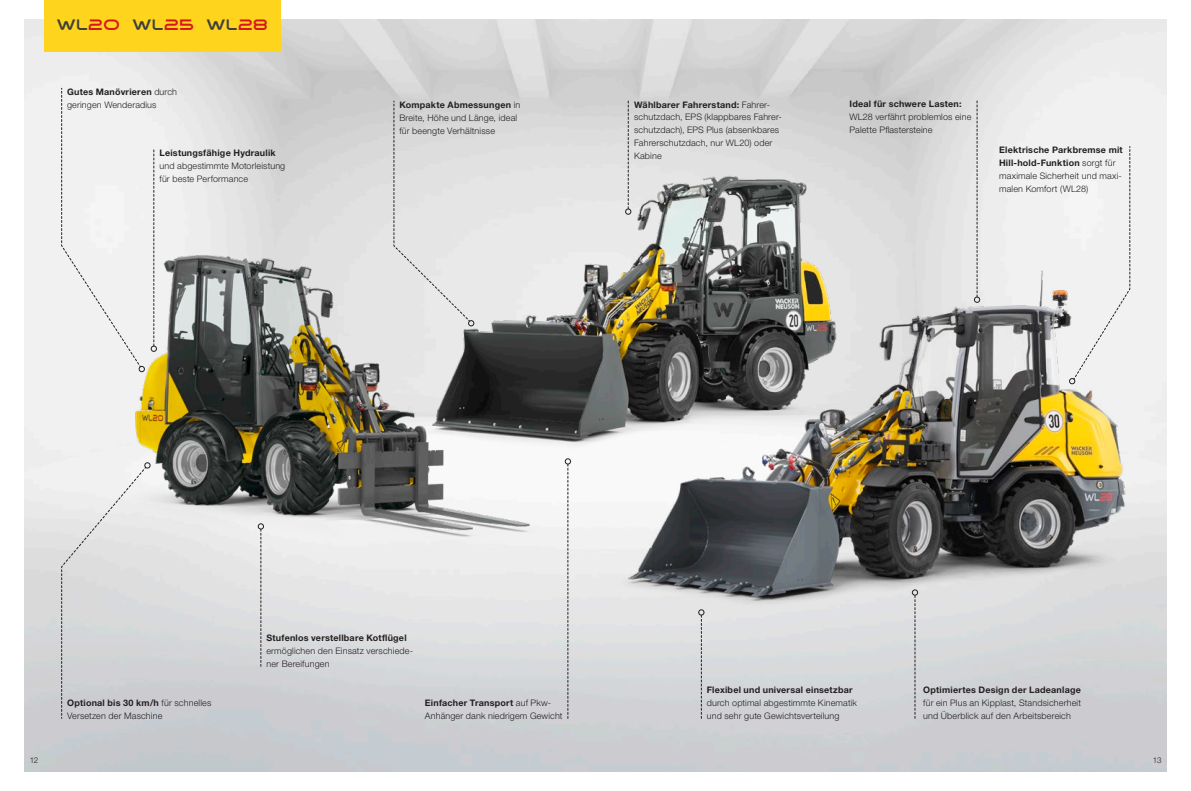
<style>
.page{position:relative;width:1191px;height:791px;background:#fff}
.page>*{position:absolute;margin:0;border:0;box-sizing:border-box;transform-origin:0 0}
.t1{font:16px "Wacker Neuson";letter-spacing:-.005em;color:#3e3e3f}
.t2{font:300 9px/13px "Helvetica Neue LTW1 G";letter-spacing:.015em;color:#231f20}
.t3{font:700 9px "Helvetica Neue LTW1 G";letter-spacing:.025em;color:#231f20}
.t4{font:300 8px "Helvetica Neue LTW1 G";color:#231f20}
.s1{color:#d7171f}
.s2{font-weight:700}
</style>
<div class="page">
<img style="left:24px;top:20px;width:1142px;height:751px">
<div style="left:44px;top:0;width:237px;height:51px;background:#fed41d"></div>
<img style="left:109px;top:227px;width:432px;height:344px">
<img style="left:595px;top:242px;width:572px;height:370px">
<img style="left:360px;top:88px;width:494px;height:371px">
<div style="left:61px;top:88px;width:84px;height:284px;background:#f1f1f1"></div>
<svg style="left:61px;top:463px;width:89px;height:256px;background:#dadbdc"></svg>
<div style="left:1069px;top:146px;width:61px;height:238px;background:#f1f1f1"></div>
<svg style="left:393px;top:101px;width:81px;height:225px;background:#dedede"></svg>
<svg style="left:974px;top:101px;width:6px;height:202px"></svg>
<svg style="left:151px;top:150px;width:6px;height:202px"></svg>
<svg style="left:625px;top:101px;width:6px;height:113px"></svg>
<svg style="left:258px;top:524px;width:6px;height:142px"></svg>
<svg style="left:565px;top:459px;width:6px;height:259px"></svg>
<svg style="left:698px;top:610px;width:6px;height:108px"></svg>
<svg style="left:912px;top:590px;width:5px;height:128px"></svg>
<h1 class="t1" style="left:56px;top:18px;width:213px">WL<span class="s1">20</span> WL<span class="s1">25</span> WL<span class="s1">28</span></h1>
<p class="t2" style="left:67px;top:85px;width:112px"><span class="s2">Gutes Manövrieren</span> durch geringen Wenderadius</p>
<p class="t3" style="left:159px;top:147px;width:118px">Leistungsfähige Hydraulik</p>
<p class="t2" style="left:159px;top:159px;width:127px">und abgestimmte Motorleistung für beste Performance</p>
<p class="t2" style="left:399px;top:98px;width:122px"><span class="s2">Kompakte Abmessungen</span> in<br>Breite, Höhe und Länge, ideal für beengte Verhältnisse</p>
<p class="t2" style="left:634px;top:98px;width:149px"><span class="s2">Wählbarer Fahrerstand:</span> Fahrer&shy;schutzdach, EPS (klappbares Fahrer&shy;schutzdach), EPS Plus (absenkbares<br>Fahrerschutzdach, nur WL20) oder<br>Kabine</p>
<p class="t3" style="left:849px;top:99px;width:114px">Ideal für schwere Lasten:</p>
<p class="t2" style="left:849px;top:111px;width:123px">WL28 verfährt problemlos eine<br>Palette Pflastersteine</p>
<p class="t2" style="left:999px;top:143px;width:125px"><span class="s2">Elektrische Parkbremse mit<br>Hill-hold-Funktion</span> sorgt für maximale Sicherheit und maxi&shy;malen Komfort (WL28)</p>
<p class="t2" style="left:67px;top:696px;width:146px"><span class="s2">Optional bis 30 km/h</span> für schnelles<br>Versetzen der Maschine</p>
<p class="t3" style="left:266px;top:632px;width:142px">Stufenlos verstellbare Kotflügel</p>
<p class="t2" style="left:266px;top:644px;width:148px">ermöglichen den Einsatz verschiede&shy;ner Bereifungen</p>
<p class="t2" style="left:425px;top:696px;width:139px"><span class="s2">Einfacher Transport</span> auf Pkw-<br>Anhänger dank niedrigem Gewicht</p>
<p class="t3" style="left:707px;top:684px;width:147px">Flexibel und universal einsetzbar</p>
<p class="t2" style="left:707px;top:696px;width:152px">durch optimal abgestimmte Kinematik und sehr gute Gewichtsverteilung</p>
<p class="t3" style="left:923px;top:684px;width:159px">Optimiertes Design der Ladeanlage</p>
<p class="t2" style="left:923px;top:696px;width:159px">für ein Plus an Kipplast, Standsicherheit und Überblick auf den Arbeitsbereich</p>
<p class="t4" style="left:30px;top:755px;width:10px">12</p>
<p class="t4" style="left:1152px;top:755px;width:10px">13</p>
</div>
